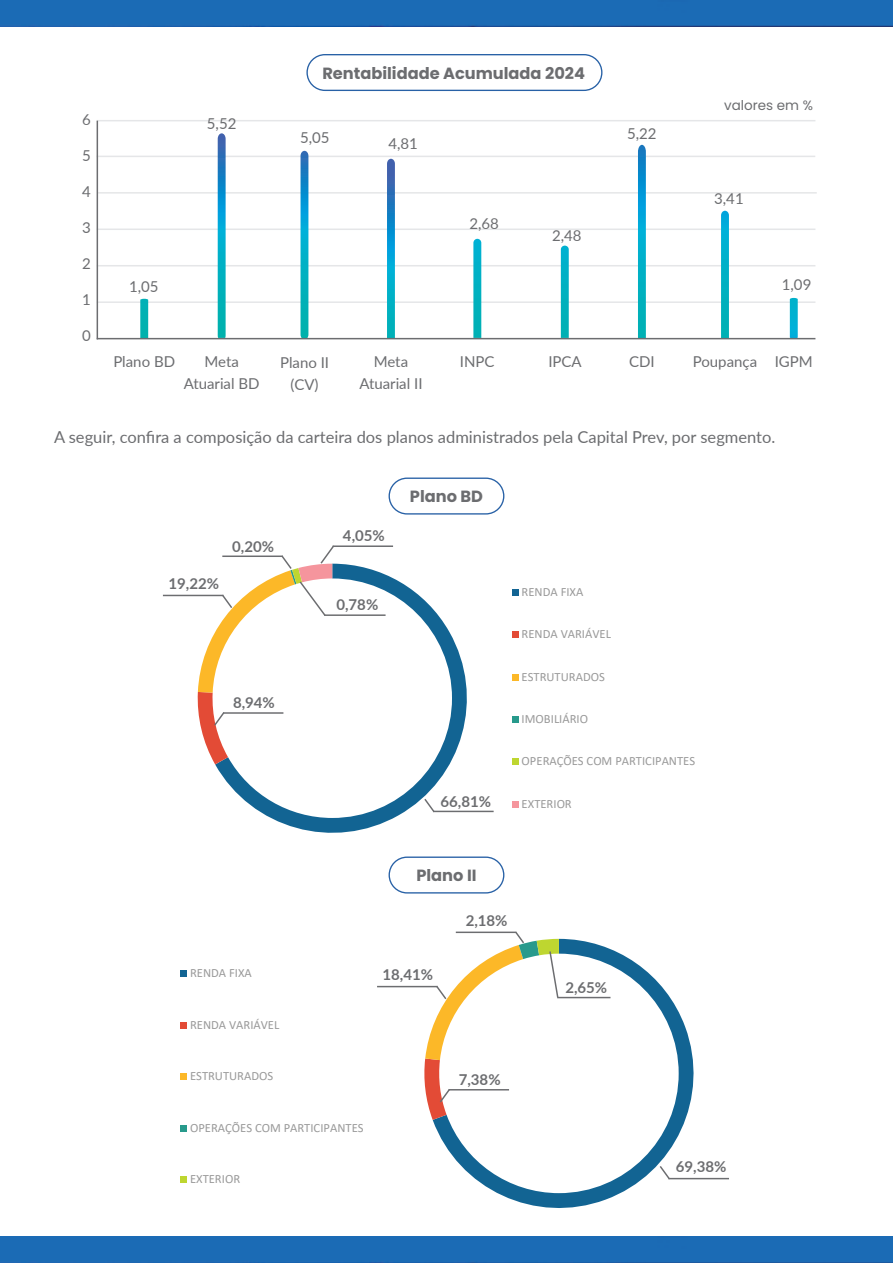
<style>
.page{position:relative;width:893px;height:1263px;background:#fff}
.page>*{position:absolute;margin:0;border:0;box-sizing:border-box;transform-origin:0 0}
.t1{font:16.5px "Lato";color:#6c6d70}
.t2{font:700 16.2px "Poppins";color:#6c6d70}
.t3{font:15px/22.5px "Lato";color:#6c6d70;text-align:center}
.t4{font:700 15px "Lato";color:#6c6d70}
.t5{font:13.5px "Poppins";color:#6c6d70}
.t6{font:12.6px "Calibri";color:#999}
</style>
<div class="page">
<svg style="left:433px;top:939px;width:278px;height:269px"></svg>
<div style="left:180px;top:970px;width:7px;height:7px;background:#126493"></div>
<div style="left:180px;top:1022px;width:7px;height:6px;background:#e34b36"></div>
<div style="left:180px;top:1073px;width:7px;height:7px;background:#fcb828"></div>
<div style="left:180px;top:1124px;width:7px;height:7px;background:#289a8c"></div>
<div style="left:180px;top:1176px;width:7px;height:7px;background:#bed630"></div>
<svg style="left:215px;top:564px;width:271px;height:269px"></svg>
<div style="left:512px;top:589px;width:6px;height:7px;background:#126493"></div>
<div style="left:512px;top:631px;width:6px;height:7px;background:#e34b36"></div>
<div style="left:512px;top:674px;width:6px;height:7px;background:#fcb828"></div>
<div style="left:512px;top:716px;width:6px;height:7px;background:#289a8c"></div>
<div style="left:512px;top:758px;width:6px;height:7px;background:#bed630"></div>
<div style="left:512px;top:801px;width:6px;height:7px;background:#f5959d"></div>
<hr style="left:97px;top:229px;width:718px;height:1px;background:#e5e6e8">
<hr style="left:98px;top:192px;width:719px;height:2px;background:#e5e6e8">
<hr style="left:97px;top:156px;width:718px;height:1px;background:#e5e6e8">
<hr style="left:97px;top:265px;width:718px;height:1px;background:#e5e6e8">
<hr style="left:97px;top:301px;width:718px;height:2px;background:#e5e6e8">
<hr style="left:97px;top:120px;width:718px;height:1px;background:#e5e6e8">
<div style="left:389px;top:856px;width:115px;height:37px;border:1px solid #2861a6;border-radius:18px"></div>
<div style="left:389px;top:477px;width:115px;height:38px;border:1px solid #2861a6;border-radius:18px"></div>
<div style="left:306px;top:54px;width:296px;height:37px;border:1px solid #2861a6;border-radius:18px"></div>
<svg style="left:638px;top:145px;width:8px;height:193px"></svg>
<svg style="left:218px;top:133px;width:8px;height:205px"></svg>
<svg style="left:387px;top:159px;width:8px;height:179px"></svg>
<svg style="left:140px;top:299px;width:8px;height:39px"></svg>
<svg style="left:301px;top:151px;width:7px;height:187px"></svg>
<svg style="left:790px;top:298px;width:8px;height:40px"></svg>
<svg style="left:561px;top:246px;width:8px;height:92px"></svg>
<svg style="left:721px;top:211px;width:8px;height:127px"></svg>
<hr style="left:97px;top:121px;width:1px;height:218px;background:#6c6d70">
<svg style="left:473px;top:239px;width:8px;height:99px"></svg>
<div style="left:0;top:0;width:893px;height:26px;background:#1b6bb5"></div>
<div style="left:0;top:1237px;width:893px;height:26px;background:#1b6bb5"></div>
<hr style="left:333px;top:545px;width:60px;height:2px;background:#6c6d70">
<svg style="left:423px;top:797px;width:13px;height:17px"></svg>
<hr style="left:433px;top:811px;width:61px;height:1px;background:#6c6d70">
<hr style="left:163px;top:595px;width:60px;height:1px;background:#6c6d70">
<hr style="left:324px;top:614px;width:62px;height:2px;background:#6c6d70">
<svg style="left:197px;top:545px;width:139px;height:219px"></svg>
<svg style="left:658px;top:1164px;width:13px;height:17px"></svg>
<hr style="left:669px;top:1178px;width:60px;height:1px;background:#6c6d70">
<hr style="left:377px;top:986px;width:60px;height:1px;background:#6c6d70">
<hr style="left:557px;top:997px;width:53px;height:1px;background:#6c6d70">
<svg style="left:423px;top:931px;width:136px;height:189px"></svg>
<hr style="left:456px;top:931px;width:60px;height:2px;background:#6c6d70">
<hr style="left:97px;top:338px;width:718px;height:1px;background:#6c6d70">
<p class="t3" style="left:82px;top:108px;width:10px">6</p>
<p class="t3" style="left:82px;top:144px;width:10px">5</p>
<p class="t3" style="left:82px;top:180px;width:10px">4</p>
<p class="t3" style="left:82px;top:216px;width:10px">3</p>
<p class="t3" style="left:82px;top:252px;width:10px">2</p>
<p class="t3" style="left:82px;top:288px;width:10px">1</p>
<p class="t3" style="left:82px;top:324px;width:10px">0</p>
<p class="t3" style="left:207px;top:112px;width:31px">5,52</p>
<p class="t3" style="left:129px;top:274px;width:31px">1,05</p>
<p class="t2" style="left:322px;top:64px;width:264px">Rentabilidade Acumulada 2024</p>
<p class="t3" style="left:300px;top:125px;width:31px">5,05</p>
<p class="t3" style="left:388px;top:131px;width:31px">4,81</p>
<p class="t3" style="left:469px;top:211px;width:31px">2,68</p>
<p class="t3" style="left:552px;top:223px;width:31px">2,48</p>
<p class="t3" style="left:627px;top:121px;width:31px">5,22</p>
<p class="t5" style="left:724px;top:97px;width:90px">valores em %</p>
<p class="t3" style="left:714px;top:187px;width:31px">3,41</p>
<p class="t3" style="left:782px;top:273px;width:31px">1,09</p>
<p class="t3" style="left:113px;top:349px;width:63px">Plano BD</p>
<p class="t3" style="left:184px;top:349px;width:77px">Meta<br>Atuarial BD</p>
<p class="t3" style="left:359px;top:349px;width:65px">Meta<br>Atuarial II</p>
<p class="t3" style="left:460px;top:349px;width:36px">INPC</p>
<p class="t3" style="left:548px;top:349px;width:35px">IPCA</p>
<p class="t3" style="left:629px;top:349px;width:27px">CDI</p>
<p class="t3" style="left:693px;top:349px;width:121px">Poupança IGPM</p>
<p class="t3" style="left:280px;top:350px;width:51px">Plano II (CV)</p>
<h1 class="t1" style="left:54px;top:425px;width:723px">A seguir, confira a composição da carteira dos planos administrados pela Capital Prev, por segmento.</h1>
<p class="t4" style="left:168px;top:573px;width:52px">19,22%</p>
<p class="t4" style="left:232px;top:536px;width:43px">0,20%</p>
<p class="t4" style="left:233px;top:691px;width:43px">8,94%</p>
<p class="t4" style="left:343px;top:524px;width:43px">4,05%</p>
<p class="t4" style="left:336px;top:594px;width:43px">0,78%</p>
<p class="t2" style="left:410px;top:487px;width:75px">Plano BD</p>
<p class="t4" style="left:440px;top:790px;width:52px">66,81%</p>
<p class="t6" style="left:522px;top:583px;width:63px">RENDA FIXA</p>
<p class="t6" style="left:522px;top:625px;width:91px">RENDA VARIÁVEL</p>
<p class="t6" style="left:522px;top:668px;width:85px">ESTRUTURADOS</p>
<p class="t6" style="left:522px;top:710px;width:68px">IMOBILIÁRIO</p>
<p class="t6" style="left:522px;top:752px;width:175px">OPERAÇÕES COM PARTICIPANTES</p>
<p class="t6" style="left:522px;top:795px;width:52px">EXTERIOR</p>
<p class="t6" style="left:190px;top:964px;width:63px">RENDA FIXA</p>
<p class="t6" style="left:190px;top:1016px;width:91px">RENDA VARIÁVEL</p>
<p class="t6" style="left:190px;top:1067px;width:85px">ESTRUTURADOS</p>
<p class="t6" style="left:190px;top:1119px;width:175px">OPERAÇÕES COM PARTICIPANTES</p>
<p class="t6" style="left:190px;top:1170px;width:52px">EXTERIOR</p>
<p class="t2" style="left:416px;top:866px;width:62px">Plano II</p>
<p class="t4" style="left:383px;top:964px;width:52px">18,41%</p>
<p class="t4" style="left:466px;top:910px;width:43px">2,18%</p>
<p class="t4" style="left:459px;top:1068px;width:43px">7,38%</p>
<p class="t4" style="left:565px;top:977px;width:43px">2,65%</p>
<p class="t4" style="left:676px;top:1156px;width:52px">69,38%</p>
</div>
